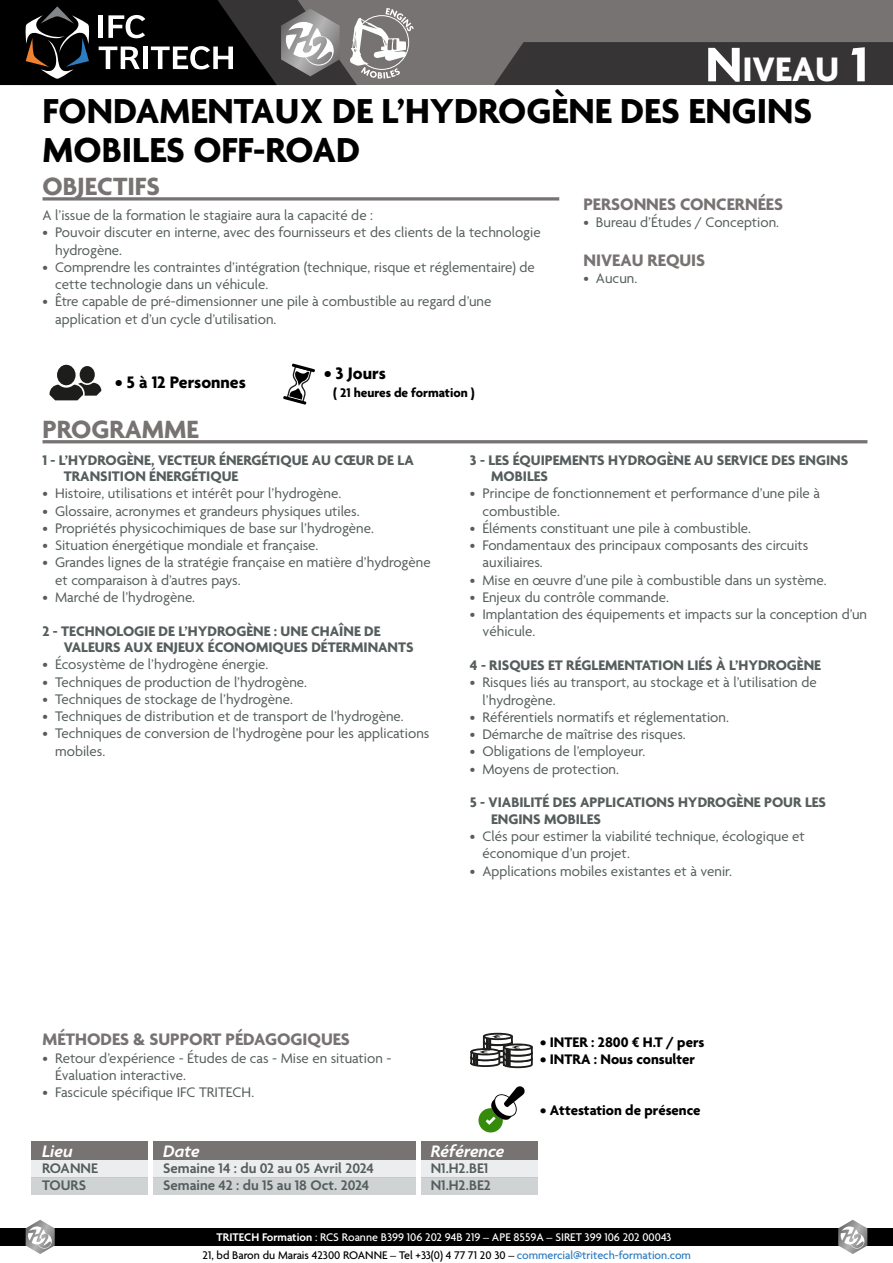
<style>
.page{position:relative;width:893px;height:1263px;background:#fff}
.page>*{position:absolute;margin:0;border:0;box-sizing:border-box;transform-origin:0 0}
.t1{font:700 37.5px/39px "Agenda";color:#000}
.t2{font:700 36.75px "Agenda";color:#fff}
.t3{font:700 27px "Agenda";color:#787373}
.t4{font:700 18px "Agenda";color:#787373}
.t5{font:700 18px "Agenda";color:#000}
.t6{font:italic 600 18px "Agenda";color:#fff}
.t7{font:15px/17.2px "Agenda";color:#555d5d}
.t8{font:700 15px/16.5px "Agenda";color:#555d5d}
.t9{font:600 15px/17px "Agenda";color:#555d5d}
.t10{font:700 15px "Agenda";color:#000}
.t11{font:700 13.5px "Agenda";color:#000}
.t12{font:500 12px/17.5px "Agenda";color:#fff;text-align:center}
.s1{font-size:52.5px}
.s2{font-weight:600}
.s3{color:#000}
.s4{color:#2c7cc0}
</style>
<div class="page">
<div style="left:0;top:1228px;width:893px;height:17px;background:#000"></div>
<div style="left:0;top:0;width:893px;height:85px;background:#787373"></div>
<svg style="left:838px;top:1220px;width:29px;height:34px"></svg>
<svg style="left:26px;top:1220px;width:29px;height:34px"></svg>
<div style="left:494px;top:42px;width:399px;height:43px;background:#363434"></div>
<svg style="left:49px;top:365px;width:53px;height:36px"></svg>
<svg style="left:283px;top:363px;width:32px;height:42px"></svg>
<svg style="left:0;top:0;width:414px;height:85px"></svg>
<svg style="left:43px;top:197px;width:516px;height:4px;background:#8f8b8b"></svg>
<hr style="left:43px;top:440px;width:824px;height:3px;background:#787373">
<svg style="left:478px;top:1086px;width:47px;height:46px"></svg>
<div style="left:483px;top:1033px;width:30px;height:7px;border:2px solid #1d1d1b;border-radius:50%"></div>
<svg style="left:470px;top:1034px;width:63px;height:34px"></svg>
<hr style="left:505px;top:1049px;width:3px;height:17px;background:#1d1d1b">
<hr style="left:508px;top:1049px;width:3px;height:17px;background:#1d1d1b">
<div style="left:31px;top:1160px;width:507px;height:17px;background:#ecedee"></div>
<div style="left:31px;top:1177px;width:507px;height:17px;background:#cfd3d4"></div>
<div style="left:31px;top:1141px;width:507px;height:19px;background:#787373"></div>
<hr style="left:149px;top:1141px;width:4px;height:53px;background:#fff">
<hr style="left:416px;top:1141px;width:4px;height:53px;background:#fff">
<h2 class="t2" style="left:705px;top:50px;width:163px"><span class="s1">N</span>IVEAU <span class="s1">1</span></h2>
<h1 class="t1" style="left:43px;top:93px;width:771px">FONDAMENTAUX DE L’HYDROGÈNE DES ENGINS<br>MOBILES OFF-ROAD</h1>
<h3 class="t3" style="left:43px;top:172px;width:119px">OBJECTIFS</h3>
<p class="t7" style="left:43px;top:208px;width:332px">A l’issue de la formation le stagiaire aura la capacité de :</p>
<p class="t7" style="left:55px;top:225px;width:487px;text-indent:-13px">• Pouvoir discuter en interne, avec des fournisseurs et des clients de la technologie hydrogène.</p>
<p class="t7" style="left:55px;top:259px;width:481px;text-indent:-13px">• Comprendre les contraintes d’intégration (technique, risque et réglementaire) de cette technologie dans un véhicule.</p>
<p class="t7" style="left:55px;top:294px;width:438px;text-indent:-13px">• Être capable de pré-dimensionner une pile à combustible au regard d’une application et d’un cycle d’utilisation.</p>
<p class="t5" style="left:115px;top:373px;width:132px">• 5 à 12 Personnes</p>
<h3 class="t3" style="left:43px;top:415px;width:158px">PROGRAMME</h3>
<p class="t5" style="left:324px;top:364px;width:63px">• 3 Jours</p>
<p class="t11" style="left:333px;top:385px;width:143px">( 21 heures de formation )</p>
<p class="t4" style="left:583px;top:194px;width:201px">PERSONNES CONCERNÉES</p>
<p class="t7" style="left:583px;top:214px;width:197px">• Bureau d’Études / Conception.</p>
<p class="t4" style="left:583px;top:250px;width:123px">NIVEAU REQUIS</p>
<p class="t7" style="left:583px;top:271px;width:55px">• Aucun.</p>
<p class="t8" style="left:64px;top:452px;width:351px;text-indent:-21px">1 - L’HYDROGÈNE, VECTEUR ÉNERGÉTIQUE AU CŒUR DE LA<br>TRANSITION ÉNERGÉTIQUE</p>
<p class="t7" style="left:43px;top:486px;width:300px">• Histoire, utilisations et intérêt pour l’hydrogène.</p>
<p class="t7" style="left:43px;top:503px;width:319px">• Glossaire, acronymes et grandeurs physiques utiles.</p>
<p class="t7" style="left:43px;top:520px;width:333px">• Propriétés physicochimiques de base sur l’hydrogène.</p>
<p class="t7" style="left:43px;top:537px;width:277px">• Situation énergétique mondiale et française.</p>
<p class="t7" style="left:55px;top:555px;width:377px;text-indent:-13px">• Grandes lignes de la stratégie française en matière d’hydrogène et comparaison à d’autres pays.</p>
<p class="t7" style="left:43px;top:589px;width:154px">• Marché de l’hydrogène.</p>
<p class="t8" style="left:64px;top:623px;width:351px;text-indent:-21px">2 - TECHNOLOGIE DE L’HYDROGÈNE : UNE CHAÎNE DE<br>VALEURS AUX ENJEUX ÉCONOMIQUES DÉTERMINANTS</p>
<p class="t7" style="left:43px;top:657px;width:227px">• Écosystème de l’hydrogène énergie.</p>
<p class="t7" style="left:43px;top:674px;width:266px">• Techniques de production de l’hydrogène.</p>
<p class="t7" style="left:43px;top:691px;width:252px">• Techniques de stockage de l’hydrogène.</p>
<p class="t7" style="left:43px;top:708px;width:363px">• Techniques de distribution et de transport de l’hydrogène.</p>
<p class="t7" style="left:55px;top:726px;width:376px;text-indent:-13px">• Techniques de conversion de l’hydrogène pour les applications mobiles.</p>
<p class="t8" style="left:491px;top:452px;width:359px;text-indent:-21px">3 - LES ÉQUIPEMENTS HYDROGÈNE AU SERVICE DES ENGINS<br>MOBILES</p>
<p class="t7" style="left:483px;top:486px;width:339px;text-indent:-13px">• Principe de fonctionnement et performance d’une pile à combustible.</p>
<p class="t7" style="left:470px;top:520px;width:283px">• Éléments constituant une pile à combustible.</p>
<p class="t7" style="left:483px;top:537px;width:327px;text-indent:-13px">• Fondamentaux des principaux composants des circuits auxiliaires.</p>
<p class="t7" style="left:470px;top:572px;width:358px">• Mise en œuvre d’une pile à combustible dans un système.</p>
<p class="t7" style="left:470px;top:589px;width:201px">• Enjeux du contrôle commande.</p>
<p class="t7" style="left:483px;top:606px;width:386px;text-indent:-13px">• Implantation des équipements et impacts sur la conception d’un véhicule.</p>
<p class="t8" style="left:470px;top:658px;width:353px">4 - RISQUES ET RÉGLEMENTATION LIÉS À L’HYDROGÈNE</p>
<p class="t7" style="left:483px;top:675px;width:336px;text-indent:-13px">• Risques liés au transport, au stockage et à l’utilisation de l’hydrogène.</p>
<p class="t7" style="left:470px;top:709px;width:260px">• Référentiels normatifs et réglementation.</p>
<p class="t7" style="left:470px;top:726px;width:217px">• Démarche de maîtrise des risques.</p>
<p class="t7" style="left:470px;top:744px;width:177px">• Obligations de l’employeur.</p>
<p class="t7" style="left:470px;top:761px;width:151px">• Moyens de protection.</p>
<p class="t8" style="left:491px;top:795px;width:336px;text-indent:-21px">5 - VIABILITÉ DES APPLICATIONS HYDROGÈNE POUR LES<br>ENGINS MOBILES</p>
<p class="t7" style="left:483px;top:828px;width:324px;text-indent:-13px">• Clés pour estimer la viabilité technique, écologique et économique d’un projet.</p>
<p class="t7" style="left:470px;top:863px;width:264px">• Applications mobiles existantes et à venir.</p>
<p class="t4" style="left:43px;top:1030px;width:309px">MÉTHODES &amp; SUPPORT PÉDAGOGIQUES</p>
<p class="t7" style="left:55px;top:1050px;width:338px;text-indent:-13px">• Retour d’expérience - Études de cas - Mise en situation -<br>Évaluation interactive.</p>
<p class="t7" style="left:43px;top:1084px;width:213px">• Fascicule spécifique IFC TRITECH.</p>
<p class="t10" style="left:540px;top:1034px;width:166px">• INTER : 2800 € H.T / pers</p>
<p class="t10" style="left:540px;top:1051px;width:156px">• INTRA : Nous consulter</p>
<p class="t10" style="left:540px;top:1102px;width:162px">• Attestation de présence</p>
<p class="t6" style="left:163px;top:1141px;width:38px">Date</p>
<p class="t6" style="left:431px;top:1141px;width:75px">Référence</p>
<p class="t6" style="left:42px;top:1141px;width:32px">Lieu</p>
<p class="t9" style="left:42px;top:1160px;width:57px">ROANNE<br>TOURS</p>
<p class="t9" style="left:163px;top:1160px;width:212px">Semaine 14 : du 02 au 05 Avril 2024<br>Semaine 42 : du 15 au 18 Oct. 2024</p>
<p class="t9" style="left:431px;top:1160px;width:62px">N1.H2.BE1<br>N1.H2.BE2</p>
<p class="t12" style="left:203px;top:1229px;width:490px"><span class="s2">TRITECH Formation</span> : RCS Roanne B399 106 202 94B 219 – APE 8559A – SIRET 399 106 202 00043<br><span class="s3">21, bd Baron du Marais 42300 ROANNE – Tel +33(0) 4 77 71 20 30 –</span> <span class="s4">commercial@tritech-formation.com</span></p>
</div>
